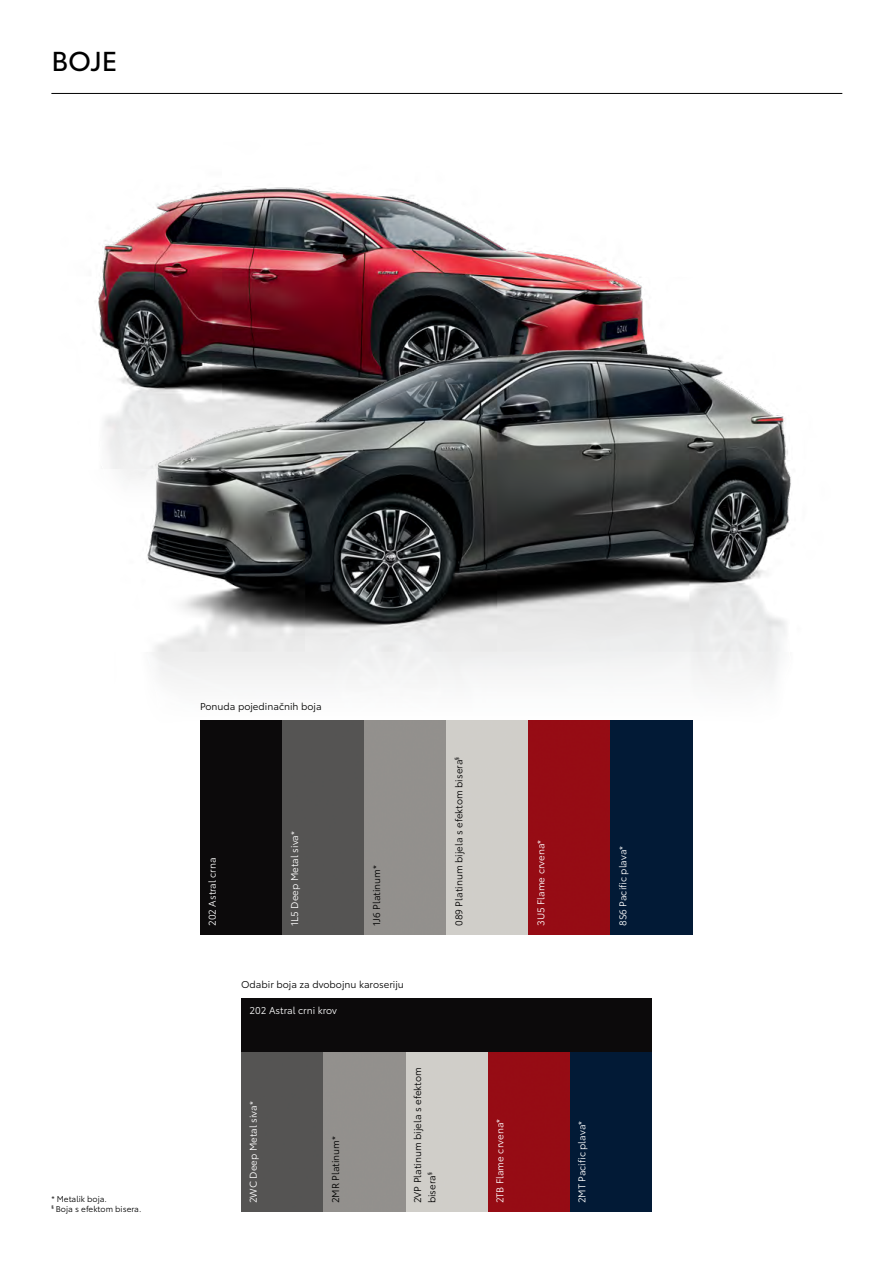
<style>
.page{position:relative;width:893px;height:1263px;background:#fff}
.page>*{position:absolute;margin:0;border:0;box-sizing:border-box;transform-origin:0 0}
.t1{font:27px "Toyota Type";color:#000}
.t2{font:9.75px/14.2px "Toyota Type";color:#000}
.t3{font:9.75px "Toyota Type";color:#fff}
.t4{font:8.25px/9.8px "Toyota Type";color:#000}
</style>
<div class="page">
<hr style="left:51px;top:93px;width:791px;height:1px;background:#000">
<img style="left:51px;top:92px;width:664px;height:377px">
<img style="left:115px;top:270px;width:676px;height:451px">
<img style="left:200px;top:721px;width:493px;height:214px">
<img style="left:241px;top:1051px;width:411px;height:161px">
<div style="left:241px;top:998px;width:411px;height:53px;background:#0c0a0b"></div>
<h1 class="t1" style="left:51px;top:41px;width:68px">BOJE</h1>
<p class="t4" style="left:51px;top:1194px;width:92px">* Metalik boja.<br><sup>§</sup> Boja s efektom bisera.</p>
<p class="t2" style="left:200px;top:699px;width:123px">Ponuda pojedinačnih boja</p>
<p class="t3" style="left:205px;top:926px;width:70px;rotate:-90deg">202 Astral crna</p>
<p class="t2" style="left:451px;top:926px;width:171px;rotate:-90deg">089 Platinum bijela s efektom bisera<sup>§</sup></p>
<p class="t3" style="left:287px;top:926px;width:96px;rotate:-90deg">1L5 Deep Metal siva*</p>
<p class="t3" style="left:534px;top:926px;width:88px;rotate:-90deg">3U5 Flame crvena*</p>
<p class="t3" style="left:616px;top:926px;width:82px;rotate:-90deg">8S6 Pacific plava*</p>
<p class="t2" style="left:369px;top:926px;width:63px;rotate:-90deg">1J6 Platinum*</p>
<p class="t2" style="left:241px;top:976px;width:164px">Odabir boja za dvobojnu karoseriju</p>
<p class="t3" style="left:250px;top:1003px;width:89px">202 Astral crni krov</p>
<p class="t3" style="left:246px;top:1203px;width:103px;rotate:-90deg">2WC Deep Metal siva*</p>
<p class="t2" style="left:328px;top:1203px;width:69px;rotate:-90deg">2MR Platinum*</p>
<p class="t2" style="left:410px;top:1203px;width:138px;rotate:-90deg">2VP Platinum bijela s efektom bisera<sup>§</sup></p>
<p class="t3" style="left:493px;top:1203px;width:86px;rotate:-90deg">2TB Flame crvena*</p>
<p class="t3" style="left:575px;top:1203px;width:84px;rotate:-90deg">2MT Pacific plava*</p>
</div>
